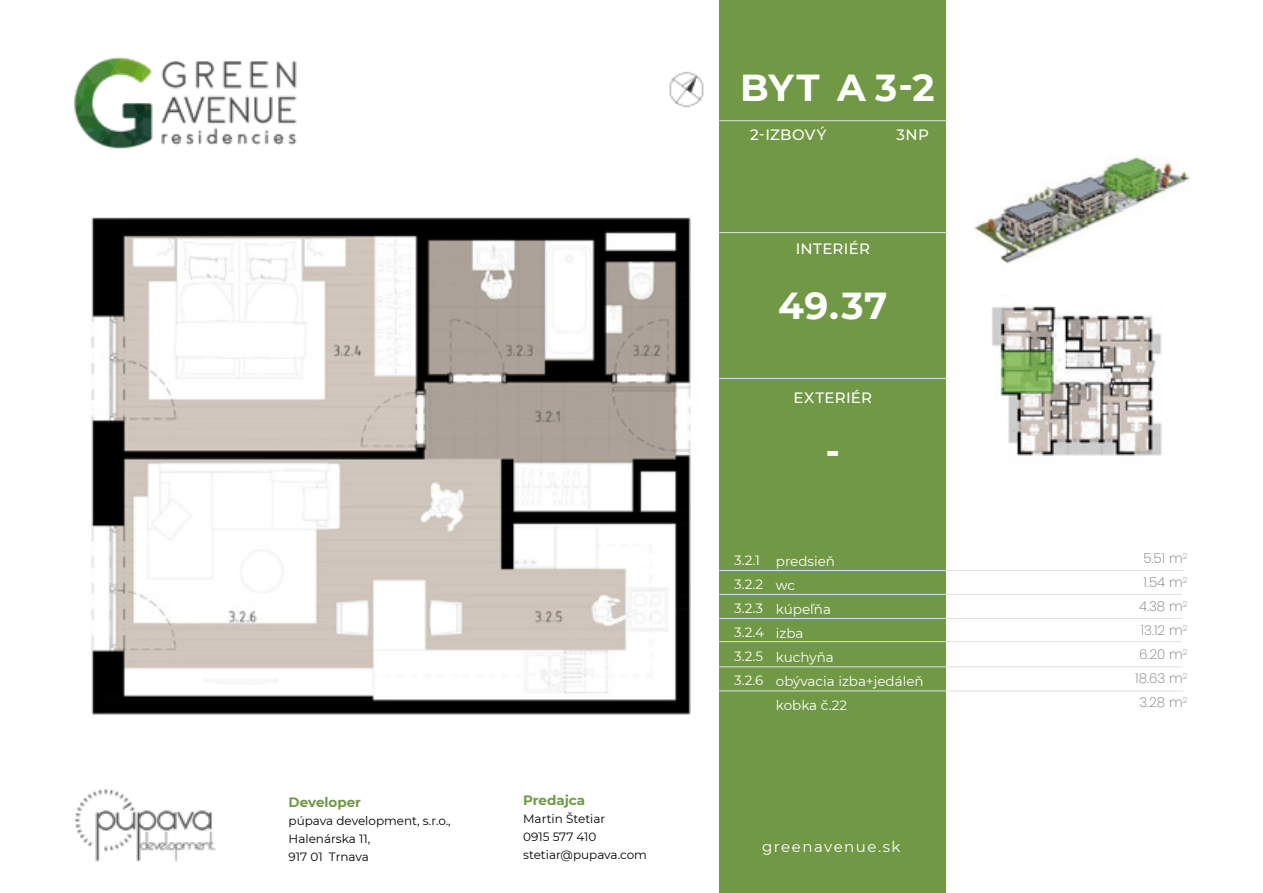
<style>
.page{position:relative;width:1263px;height:893px;background:#fff}
.page>*{position:absolute;margin:0;border:0;box-sizing:border-box;transform-origin:0 0}
.t1{font:700 37.5px "Montserrat";letter-spacing:.015em;color:#fff}
.t2{font:500 15px "Montserrat";letter-spacing:.02em;color:#fff}
.t3{font:15px "Montserrat";letter-spacing:.1em;color:#fff}
.t4{font:13.5px/24px "Montserrat";color:#fff}
.t5{font:200 13.5px/24px "Poppins";color:#747474;text-align:right}
.t6{font:700 13.5px "Montserrat";color:#719945}
.t7{font:12px/18px "Montserrat";color:#000}
</style>
<div class="page">
<img style="left:74px;top:789px;width:141px;height:73px">
<img style="left:74px;top:57px;width:223px;height:92px">
<div style="left:719px;top:0;width:227px;height:893px;background:#719945"></div>
<hr style="left:719px;top:690px;width:464px;height:1px;background:#e1e1e1">
<hr style="left:719px;top:570px;width:464px;height:1px;background:#e1e1e1">
<hr style="left:719px;top:120px;width:229px;height:1px;background:#e1e1e1">
<hr style="left:719px;top:232px;width:229px;height:1px;background:#e1e1e1">
<hr style="left:719px;top:378px;width:229px;height:1px;background:#e1e1e1">
<hr style="left:719px;top:594px;width:463px;height:1px;background:#e1e1e1">
<hr style="left:719px;top:618px;width:463px;height:1px;background:#e1e1e1">
<hr style="left:719px;top:641px;width:462px;height:1px;background:#e1e1e1">
<hr style="left:719px;top:666px;width:462px;height:1px;background:#e1e1e1">
<img style="left:974px;top:157px;width:216px;height:107px">
<img style="left:669px;top:71px;width:35px;height:37px">
<img style="left:91px;top:217px;width:600px;height:498px">
<img style="left:992px;top:306px;width:170px;height:150px">
<p class="t6" style="left:289px;top:792px;width:74px">Developer</p>
<p class="t7" style="left:289px;top:811px;width:164px">púpava development, s.r.o.,<br>Halenárska 11,<br>917 01 Trnava</p>
<p class="t6" style="left:523px;top:791px;width:64px">Predajca</p>
<p class="t7" style="left:523px;top:809px;width:125px">Martin Štetiar<br>0915 577 410 stetiar@pupava.com</p>
<h1 class="t1" style="left:740px;top:61px;width:81px">BYT</h1>
<p class="t2" style="left:750px;top:125px;width:78px">2-IZBOVÝ</p>
<h1 class="t1" style="left:837px;top:60px;width:99px">A 3-2</h1>
<p class="t2" style="left:896px;top:125px;width:34px">3NP</p>
<p class="t2" style="left:796px;top:238px;width:76px">INTERIÉR</p>
<h1 class="t1" style="left:778px;top:279px;width:111px">49.37</h1>
<p class="t2" style="left:793px;top:388px;width:80px">EXTERIÉR</p>
<h1 class="t1" style="left:825px;top:427px;width:17px">-</h1>
<p class="t4" style="left:734px;top:547px;width:32px">3.2.1<br>3.2.2<br>3.2.3<br>3.2.4<br>3.2.5<br>3.2.6</p>
<p class="t4" style="left:776px;top:548px;width:149px">predsieň<br>wc<br>kúpeľňa<br>izba<br>kuchyňa<br>obývacia izba+jedáleň kobka č.22</p>
<p class="t5" style="left:1135px;top:546px;width:54px">5.51 m<sup>2<br></sup>1.54 m<sup>2<br></sup>4.38 m<sup>2<br></sup>13.12 m<sup>2<br></sup>6.20 m<sup>2<br></sup>18.63 m<sup>2<br></sup>3.28 m<sup>2</sup></p>
<p class="t3" style="left:762px;top:836px;width:140px">greenavenue.sk</p>
</div>
